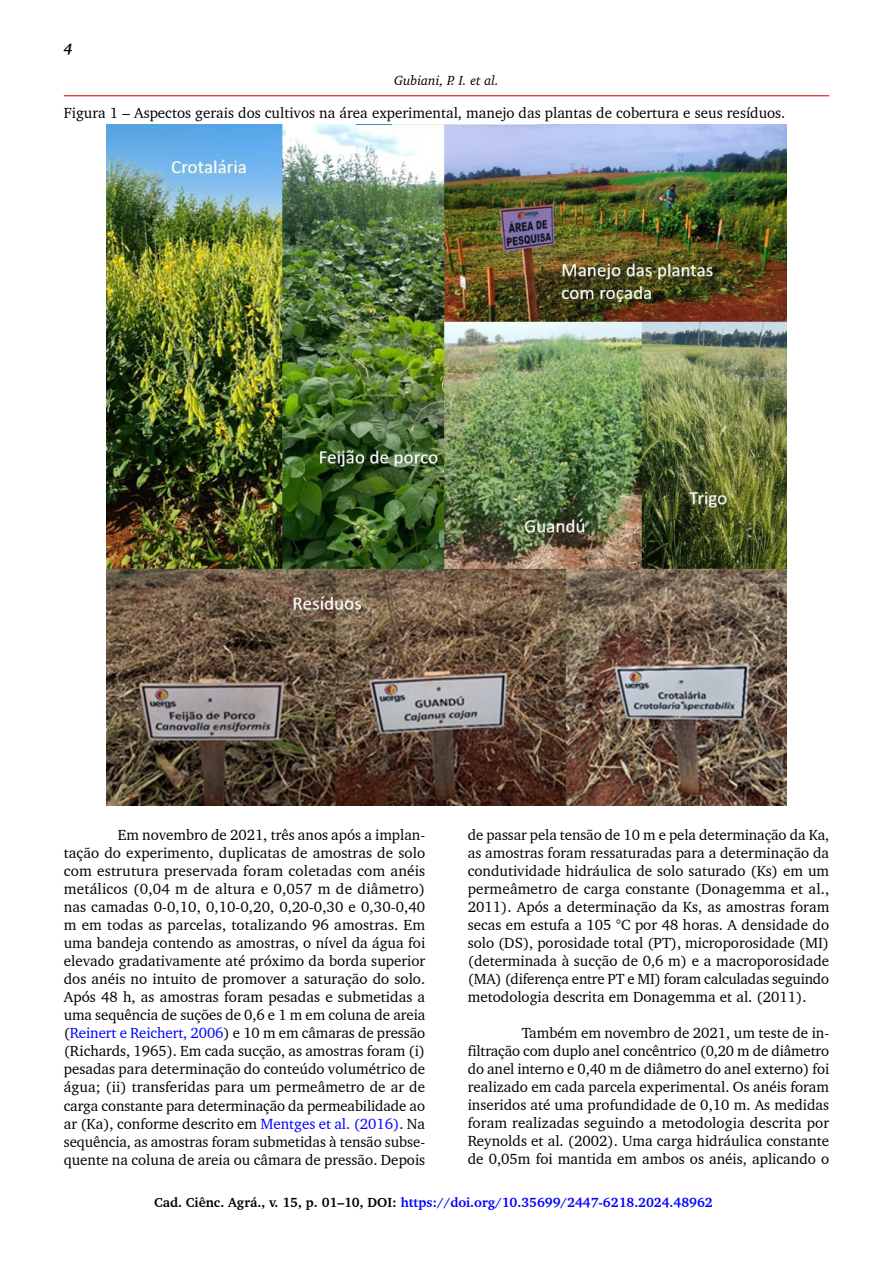
<style>
.page{position:relative;width:893px;height:1263px;background:#fff}
.page>*{position:absolute;margin:0;border:0;box-sizing:border-box;transform-origin:0 0}
.t1{font:15px/18px "Charter BT";color:#000;text-align:justify}
.t2{font:italic 700 15px "Charter BT";color:#000}
.t3{font:700 13.5px "Charter BT";color:#00f}
.t4{font:italic 13.5px "Charter BT";color:#000}
.s1{color:#00f}
.s2{color:#000}
</style>
<div class="page">
<hr style="left:64px;top:95px;width:765px;height:1px;background:#cd171a">
<img style="left:106px;top:125px;width:681px;height:680px">
<p class="t2" style="left:64px;top:40px;width:10px">4</p>
<p class="t4" style="left:394px;top:72px;width:106px">Gubiani, P. I. et al.</p>
<p class="t1" style="left:64px;top:103px;width:723px">Figura 1 – Aspectos gerais dos cultivos na área experimental, manejo das plantas de cobertura e seus resíduos.</p>
<p class="t1" style="left:64px;top:826px;width:363px;text-indent:54px">Em novembro de 2021, três anos após a implan&shy;tação do experimento, duplicatas de amostras de solo com estrutura preservada foram coletadas com anéis metálicos (0,04 m de altura e 0,057 m de diâmetro) nas camadas 0-0,10, 0,10-0,20, 0,20-0,30 e 0,30-0,40 m em todas as parcelas, totalizando 96 amostras. Em uma bandeja contendo as amostras, o nível da água foi elevado gradativamente até próximo da borda superior dos anéis no intuito de promover a saturação do solo.<br>Após 48 h, as amostras foram pesadas e submetidas a uma sequência de suções de 0,6 e 1 m em coluna de areia (<span class="s1">Reinert e Reichert, 2006</span>) e 10 m em câmaras de pressão (Richards, 1965). Em cada sucção, as amostras foram (i) pesadas para determinação do conteúdo volumétrico de água; (ii) transferidas para um permeâmetro de ar de carga constante para determinação da permeabilidade ao ar (Ka), conforme descrito em <span class="s1">Mentges et al. (2016)</span>. Na sequência, as amostras foram submetidas à tensão subse&shy;quente na coluna de areia ou câmara de pressão. Depois</p>
<p class="t1" style="left:468px;top:826px;width:363px">de passar pela tensão de 10 m e pela determinação da Ka, as amostras foram ressaturadas para a determinação da condutividade hidráulica de solo saturado (Ks) em um permeâmetro de carga constante (Donagemma et al., 2011). Após a determinação da Ks, as amostras foram secas em estufa a 105 °C por 48 horas. A densidade do solo (DS), porosidade total (PT), microporosidade (MI) (determinada à sucção de 0,6 m) e a macroporosidade (MA) (diferença entre PT e MI) foram calculadas seguindo metodologia descrita em Donagemma et al. (2011).</p>
<p class="t1" style="left:468px;top:1023px;width:363px;text-indent:54px">Também em novembro de 2021, um teste de in&shy;filtração com duplo anel concêntrico (0,20 m de diâmetro do anel interno e 0,40 m de diâmetro do anel externo) foi realizado em cada parcela experimental. Os anéis foram inseridos até uma profundidade de 0,10 m. As medidas foram realizadas seguindo a metodologia descrita por Reynolds et al. (2002). Uma carga hidráulica constante de 0,05m foi mantida em ambos os anéis, aplicando o</p>
<p class="t3" style="left:154px;top:1194px;width:560px"><span class="s2">Cad. Ciênc. Agrá., v. 15, p. 01–10, DOI:</span> https://doi.org/10.35699/2447-6218.2024.48962</p>
</div>
